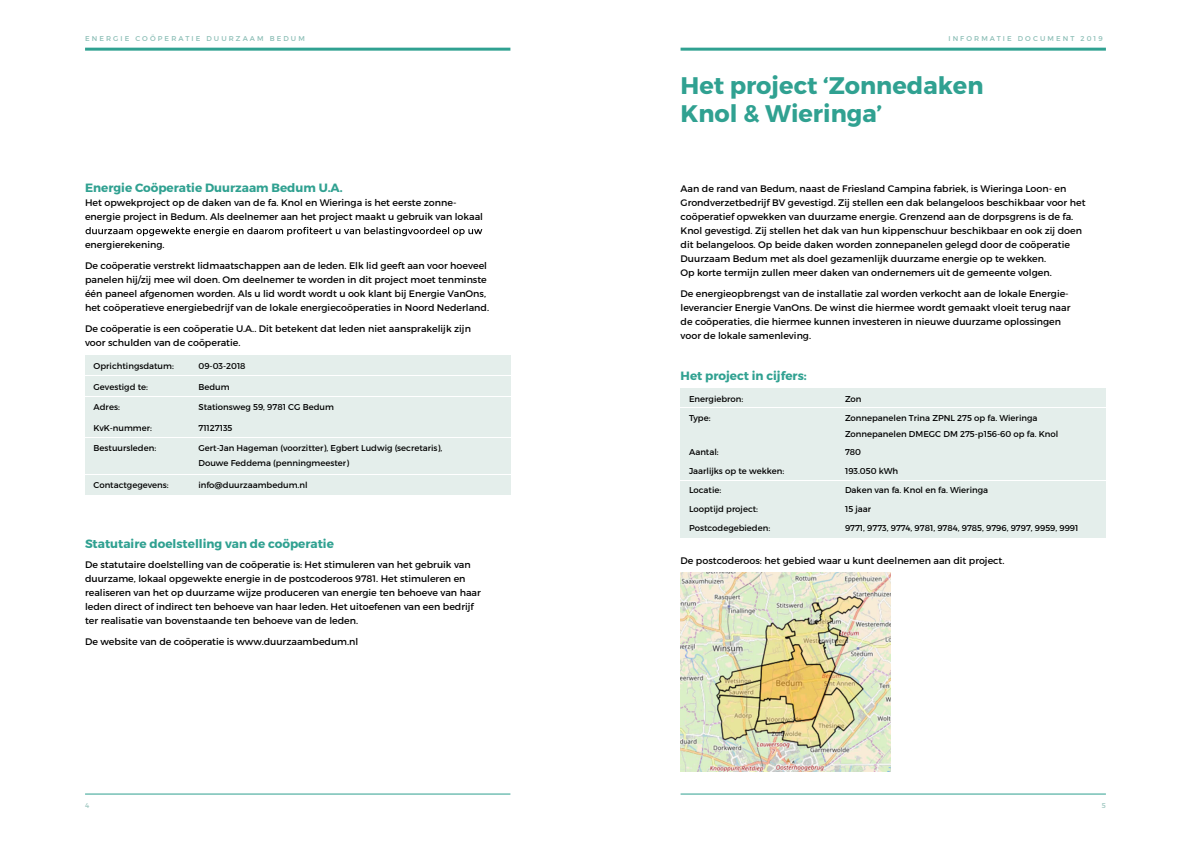
<style>
.page{position:relative;width:1191px;height:842px;background:#fff}
.page>*{position:absolute;margin:0;border:0;box-sizing:border-box;transform-origin:0 0}
.t1{font:700 24px/28px "Montserrat";color:#30a191}
.t2{font:700 12px "Montserrat";color:#30a191}
.t3{font:9.5px/14px "Montserrat";color:#000}
.t4{font:8.5px/15px "Montserrat";color:#000}
.t5{font:7px "Montserrat";letter-spacing:.3em;color:#8bbeb6}
.t6{font:7px "Montserrat";color:#9ec7c0}
</style>
<div class="page">
<hr style="left:85px;top:48px;width:425px;height:3px;background:#30a191">
<hr style="left:85px;top:794px;width:425px;height:1px;background:#30a191">
<hr style="left:680px;top:48px;width:426px;height:3px;background:#30a191">
<hr style="left:680px;top:794px;width:426px;height:1px;background:#30a191">
<div style="left:85px;top:475px;width:425px;height:20px;background:#e4eeeb"></div>
<div style="left:680px;top:389px;width:426px;height:18px;background:#e4eeeb"></div>
<div style="left:680px;top:443px;width:426px;height:18px;background:#e4eeeb"></div>
<div style="left:680px;top:462px;width:426px;height:18px;background:#e4eeeb"></div>
<div style="left:680px;top:481px;width:426px;height:18px;background:#e4eeeb"></div>
<div style="left:680px;top:500px;width:426px;height:18px;background:#e4eeeb"></div>
<div style="left:680px;top:519px;width:426px;height:18px;background:#e4eeeb"></div>
<div style="left:680px;top:408px;width:426px;height:33px;background:#e4eeeb"></div>
<div style="left:85px;top:355px;width:425px;height:20px;background:#e4eeeb"></div>
<div style="left:85px;top:376px;width:425px;height:20px;background:#e4eeeb"></div>
<div style="left:85px;top:397px;width:425px;height:19px;background:#e4eeeb"></div>
<div style="left:85px;top:417px;width:425px;height:20px;background:#e4eeeb"></div>
<div style="left:85px;top:438px;width:425px;height:36px;background:#e4eeeb"></div>
<svg style="left:85px;top:227px;width:397px;height:9px"></svg>
<img style="left:680px;top:572px;width:211px;height:199px">
<p class="t5" style="left:85px;top:34px;width:221px">ENERGIE COÖPERATIE DUURZAAM BEDUM</p>
<p class="t2" style="left:85px;top:180px;width:259px">Energie Coöperatie Duurzaam Bedum U.A.</p>
<p class="t3" style="left:85px;top:196px;width:399px">Het opwekproject op de daken van de fa. Knol en Wieringa is het eerste zonne&shy;energie project in Bedum. Als deelnemer aan het project maakt u gebruik van lokaal</p>
<p class="t3" style="left:85px;top:238px;width:81px">energierekening.</p>
<p class="t3" style="left:85px;top:259px;width:405px">De coöperatie verstrekt lidmaatschappen aan de leden. Elk lid geeft aan voor hoeveel panelen hij/zij mee wil doen. Om deelnemer te worden in dit project moet tenminste één paneel afgenomen worden. Als u lid wordt wordt u ook klant bij Energie VanOns, het coöperatieve energiebedrijf van de lokale energiecoöperaties in Noord Nederland.</p>
<p class="t3" style="left:85px;top:322px;width:387px">De coöperatie is een coöperatie U.A.. Dit betekent dat leden niet aansprakelijk zijn voor schulden van de coöperatie.</p>
<p class="t4" style="left:94px;top:359px;width:82px">Oprichtingsdatum:</p>
<p class="t4" style="left:198px;top:359px;width:49px">09-03-2018</p>
<p class="t4" style="left:94px;top:379px;width:56px">Gevestigd te:</p>
<p class="t4" style="left:198px;top:379px;width:33px">Bedum</p>
<p class="t4" style="left:94px;top:400px;width:28px">Adres:</p>
<p class="t4" style="left:198px;top:400px;width:137px">Stationsweg 59, 9781 CG Bedum</p>
<p class="t4" style="left:94px;top:420px;width:60px">KvK-nummer:</p>
<p class="t4" style="left:198px;top:420px;width:36px">71127135</p>
<p class="t4" style="left:94px;top:441px;width:64px">Bestuursleden:</p>
<p class="t4" style="left:198px;top:441px;width:245px">Gert-Jan Hageman (voorzitter), Egbert Ludwig (secretaris),<br>Douwe Feddema (penningmeester)</p>
<p class="t4" style="left:94px;top:477px;width:77px">Contactgegevens:</p>
<p class="t4" style="left:198px;top:477px;width:111px">info@duurzaambedum.nl</p>
<p class="t2" style="left:85px;top:537px;width:250px">Statutaire doelstelling van de coöperatie</p>
<p class="t3" style="left:85px;top:558px;width:397px">De statutaire doelstelling van de coöperatie is: Het stimuleren van het gebruik van duurzame, lokaal opgewekte energie in de postcoderoos 9781. Het stimuleren en realiseren van het op duurzame wijze produceren van energie ten behoeve van haar leden direct of indirect ten behoeve van haar leden. Het uitoefenen van een bedrijf ter realisatie van bovenstaande ten behoeve van de leden.</p>
<p class="t3" style="left:85px;top:635px;width:275px">De website van de coöperatie is www.duurzaambedum.nl</p>
<p class="t6" style="left:85px;top:802px;width:6px">4</p>
<p class="t5" style="left:948px;top:34px;width:156px">INFORMATIE DOCUMENT 2019</p>
<h1 class="t1" style="left:680px;top:72px;width:304px">Het project ‘Zonnedaken<br>Knol &amp; Wieringa’</h1>
<p class="t3" style="left:680px;top:182px;width:406px">Aan de rand van Bedum, naast de Friesland Campina fabriek, is Wieringa Loon- en Grondverzetbedrijf BV gevestigd. Zij stellen een dak belangeloos beschikbaar voor het coöperatief opwekken van duurzame energie. Grenzend aan de dorpsgrens is de fa.<br>Knol gevestigd. Zij stellen het dak van hun kippenschuur beschikbaar en ook zij doen dit belangeloos. Op beide daken worden zonnepanelen gelegd door de coöperatie Duurzaam Bedum met als doel gezamenlijk duurzame energie op te wekken.<br>Op korte termijn zullen meer daken van ondernemers uit de gemeente volgen.</p>
<p class="t3" style="left:680px;top:287px;width:391px">De energieopbrengst van de installatie zal worden verkocht aan de lokale Energie&shy;leverancier Energie VanOns. De winst die hiermee wordt gemaakt vloeit terug naar de coöperaties, die hiermee kunnen investeren in nieuwe duurzame oplossingen voor de lokale samenleving.</p>
<p class="t2" style="left:680px;top:368px;width:128px">Het project in cijfers:</p>
<p class="t4" style="left:689px;top:391px;width:56px">Energiebron:</p>
<p class="t4" style="left:845px;top:391px;width:18px">Zon</p>
<p class="t4" style="left:689px;top:410px;width:23px">Type:</p>
<p class="t4" style="left:845px;top:409px;width:215px;line-height:16px">Zonnepanelen Trina ZPNL 275 op fa. Wieringa<br>Zonnepanelen DMEGC DM 275-p156-60 op fa. Knol</p>
<p class="t4" style="left:689px;top:445px;width:31px">Aantal:</p>
<p class="t4" style="left:845px;top:445px;width:18px">780</p>
<p class="t4" style="left:689px;top:464px;width:97px">Jaarlijks op te wekken:</p>
<p class="t4" style="left:845px;top:464px;width:55px">193.050 kWh</p>
<p class="t4" style="left:689px;top:482px;width:34px">Locatie:</p>
<p class="t4" style="left:845px;top:482px;width:145px">Daken van fa. Knol en fa. Wieringa</p>
<p class="t4" style="left:689px;top:501px;width:71px">Looptijd project:</p>
<p class="t4" style="left:845px;top:501px;width:28px">15 jaar</p>
<p class="t4" style="left:689px;top:520px;width:83px">Postcodegebieden:</p>
<p class="t4" style="left:845px;top:520px;width:235px">9771, 9773, 9774, 9781, 9784, 9785, 9796, 9797, 9959, 9991</p>
<p class="t3" style="left:680px;top:553px;width:325px">De postcoderoos: het gebied waar u kunt deelnemen aan dit project.</p>
<p class="t6" style="left:1101px;top:802px;width:6px">5</p>
</div>
